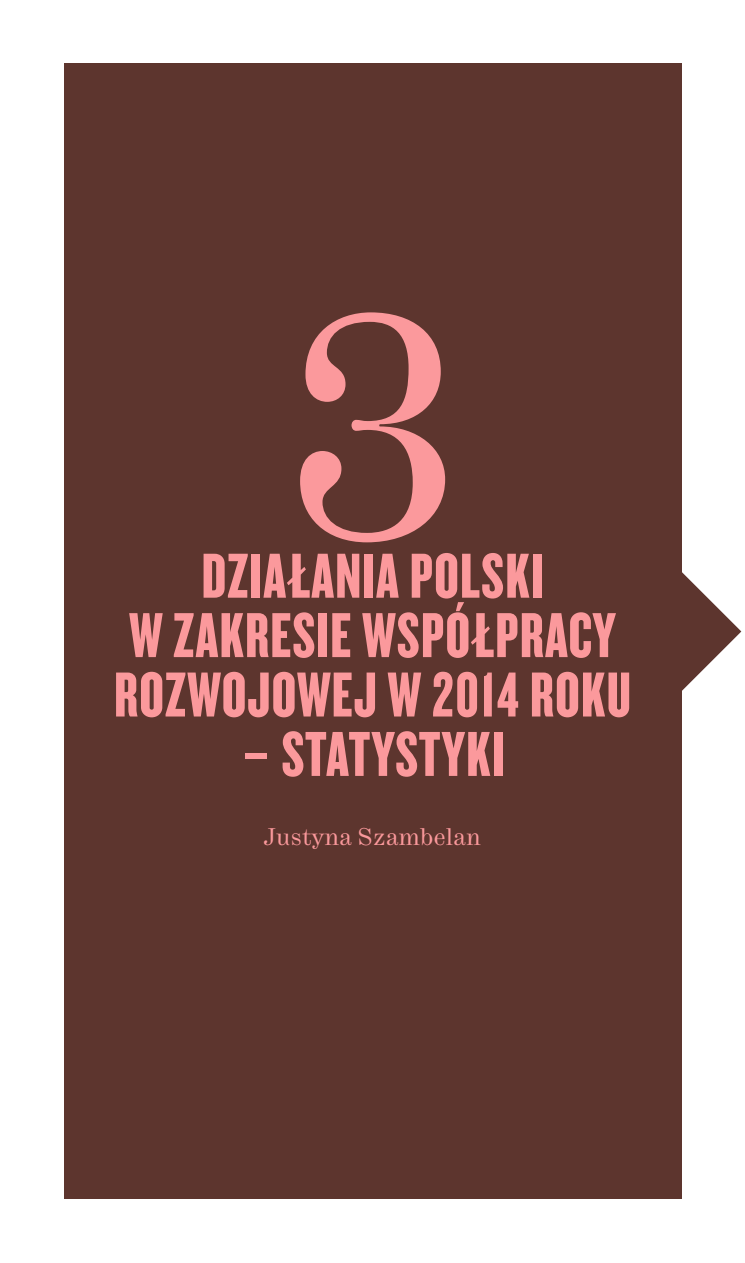
<style>
.page{position:relative;width:745px;height:1263px;background:#fff}
.page>*{position:absolute;margin:0;border:0;box-sizing:border-box;transform-origin:0 0}
.t1{font:315px "Hercules";color:#fb999c}
.t2{font:66px/59.4px "Knockout 68 Full Featherwt";letter-spacing:.02em;color:#fb999c}
.t3{font:24px "Hercules";letter-spacing:.02em;color:#fb999c}
</style>
<div class="page">
<svg style="left:680px;top:571px;width:60px;height:121px"></svg>
<div style="left:64px;top:64px;width:616px;height:1135px;background:#5d352e"></div>
<h1 class="t1" style="left:279px;top:254px;width:188px">3</h1>
<p class="t2" style="left:201px;top:544px;width:343px">DZIAŁANIAPOLSKI</p>
<p class="t2" style="left:114px;top:604px;width:514px">W ZAKRESIE WSPÓŁPRACY<br>ROZWOJOWEJ W 2014 ROKU</p>
<p class="t2" style="left:241px;top:722px;width:265px">– STATYSTYKI</p>
<p class="t3" style="left:264px;top:824px;width:218px">Justyna Szambelan</p>
</div>
